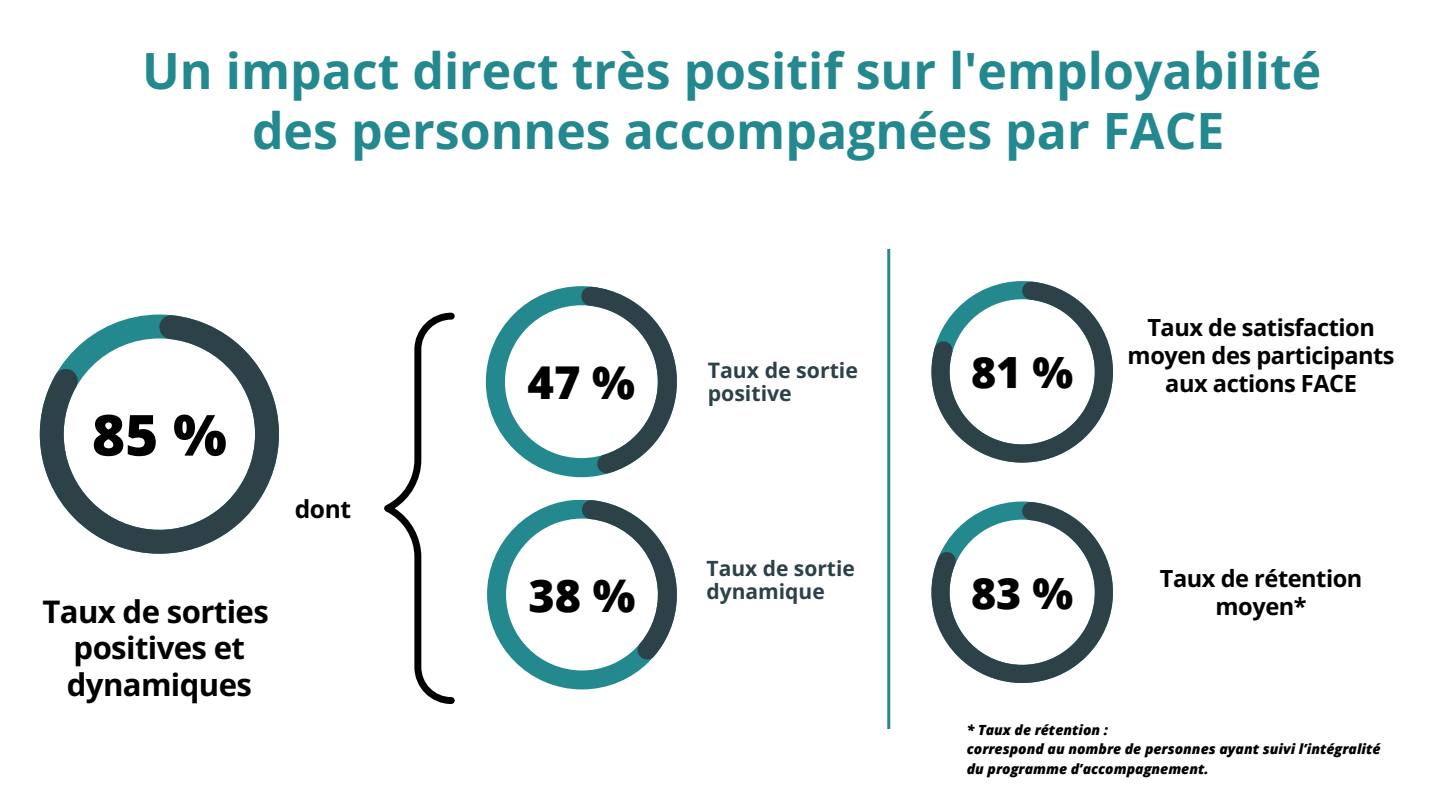
<style>
.page{position:relative;width:1440px;height:810px;background:#fff}
.page>*{position:absolute;margin:0;border:0;box-sizing:border-box;transform-origin:0 0}
.t1{font:800 56.7px "Open Sans";color:#000}
.t2{font:700 50px "Open Sans";color:#24888f}
.t3{font:800 45.3px "Open Sans";color:#000}
.t4{font:800 45px "Open Sans";color:#000}
.t5{font:800 43px "Open Sans";color:#000}
.t6{font:700 31.1px/36.8px "Open Sans";letter-spacing:-.02em;color:#000}
.t7{font:700 24.6px "Open Sans";color:#000}
.t8{font:700 23.6px/27.9px "Open Sans";letter-spacing:-.02em;color:#000;text-align:center}
.t9{font:700 21.3px/23px "Open Sans";color:#2d4149}
.t10{font:700 21px/23px "Open Sans";color:#2d4149}
.t11{font:italic 800 14px/19.5px "Open Sans";color:#000}
</style>
<div class="page">
<svg style="left:40px;top:315px;width:239px;height:239px"></svg>
<svg style="left:486px;top:286px;width:191px;height:191px"></svg>
<svg style="left:487px;top:500px;width:190px;height:189px"></svg>
<svg style="left:384px;top:313px;width:71px;height:391px"></svg>
<svg style="left:931px;top:502px;width:182px;height:181px"></svg>
<svg style="left:931px;top:281px;width:182px;height:182px"></svg>
<hr style="left:887px;top:249px;width:3px;height:480px;background:#24888f">
<p class="t2" style="left:142px;top:36px;width:1181px">Un impact direct très positif sur l'employabilité</p>
<p class="t2" style="left:252px;top:96px;width:974px">des personnes accompagnées par FACE</p>
<p class="t1" style="left:92px;top:395px;width:136px">85 %</p>
<p class="t7" style="left:295px;top:492px;width:58px">dont</p>
<p class="t6" style="left:42px;top:592px;width:228px">Taux de sorties</p>
<p class="t6" style="left:67px;top:629px;width:187px">positives et dynamiques</p>
<p class="t3" style="left:527px;top:350px;width:109px">47 %</p>
<p class="t4" style="left:528px;top:564px;width:109px">38 %</p>
<p class="t9" style="left:708px;top:358px;width:152px">Taux de sortie positive</p>
<p class="t10" style="left:706px;top:557px;width:150px">Taux de sortie dynamique</p>
<p class="t5" style="left:971px;top:342px;width:104px">81 %</p>
<p class="t8" style="left:1128px;top:313px;width:269px">Taux de satisfaction moyen des participants aux actions FACE</p>
<p class="t5" style="left:971px;top:563px;width:104px">83 %</p>
<p class="t8" style="left:1160px;top:564px;width:204px">Taux de rétention moyen*</p>
<p class="t11" style="left:967px;top:720px;width:143px">* Taux de rétention :</p>
<p class="t11" style="left:967px;top:739px;width:415px">correspond au nombre de personnes ayant suivi l’intégralité du programme d’accompagnement.</p>
</div>
